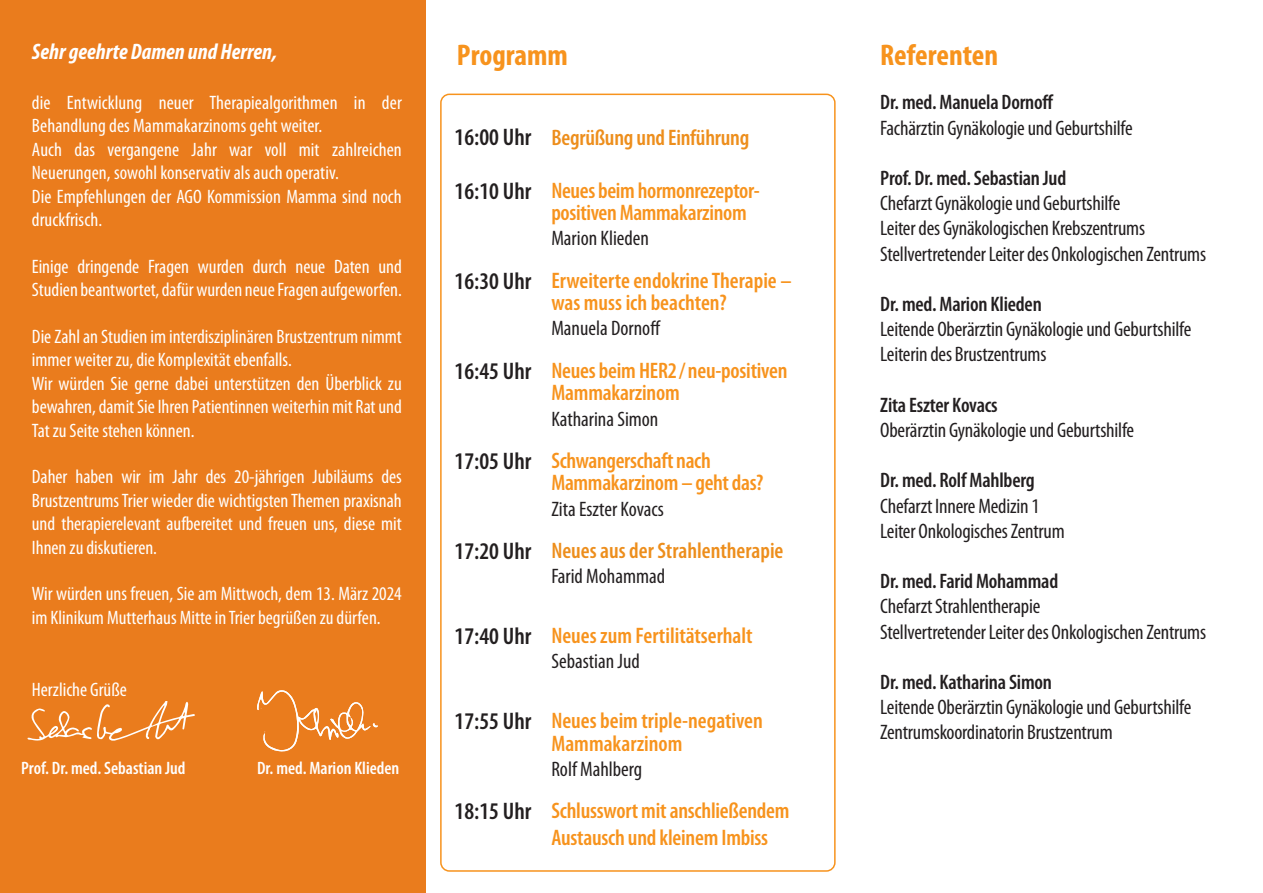
<style>
.page{position:relative;width:1263px;height:893px;background:#fff}
.page>*{position:absolute;margin:0;border:0;box-sizing:border-box;transform-origin:0 0}
.t1{font:700 condensed 30px "Myriad Pro";color:#f7931d}
.t2{font:600 condensed 22.5px/22.5px "Myriad Pro";letter-spacing:-.01em;color:#f7931d}
.t3{font:600 condensed 22.5px "Myriad Pro";letter-spacing:-.005em;color:#ed8e1c}
.t4{font:italic 700 condensed 22.5px "Myriad Pro";color:#fff}
.t5{font:condensed 21px/25.2px "Myriad Pro";letter-spacing:-.01em;color:#231f20}
.t6{font:600 condensed 21px "Myriad Pro";letter-spacing:-.01em;color:#231f20}
.t7{font:condensed 19.5px/23.4px "Myriad Pro";color:#fff}
.t8{font:600 condensed 18px "Myriad Pro";color:#fff}
.s1{font-size:24px;color:#231f20}
</style>
<div class="page">
<div style="left:0;top:0;width:425px;height:893px;background:#ea7c1d"></div>
<div style="left:440px;top:94px;width:396px;height:778px;border:2px solid #f7931d;border-radius:9px"></div>
<svg style="left:28px;top:701px;width:167px;height:40px"></svg>
<svg style="left:257px;top:690px;width:121px;height:62px"></svg>
<p class="t4" style="left:32px;top:38px;width:247px">Sehr geehrte Damen und Herren,</p>
<p class="t7" style="left:32px;top:91px;width:371px">die Entwicklung neuer Therapiealgorithmen in der Behandlung des Mammakarzinoms geht weiter.<br>Auch das vergangene Jahr war voll mit zahlreichen Neuerungen, sowohl konservativ als auch operativ.<br>Die Empfehlungen der AGO Kommission Mamma sind noch druckfrisch.</p>
<p class="t7" style="left:32px;top:254px;width:371px">Einige dringende Fragen wurden durch neue Daten und<br>Studien beantwortet, dafür wurden neue Fragen aufgeworfen.</p>
<p class="t7" style="left:32px;top:325px;width:371px">Die Zahl an Studien im interdisziplinären Brustzentrum nimmt immer weiter zu, die Komplexität ebenfalls.<br>Wir würden Sie gerne dabei unterstützen den Überblick zu bewahren, damit Sie Ihren Patientinnen weiterhin mit Rat und Tat zu Seite stehen können.</p>
<p class="t7" style="left:32px;top:465px;width:371px;text-align:justify">Daher haben wir im Jahr des 20-jährigen Jubiläums des Brustzentrums Trier wieder die wichtigsten Themen praxisnah und therapierelevant aufbereitet und freuen uns, diese mit Ihnen zu diskutieren.</p>
<p class="t7" style="left:32px;top:582px;width:371px">Wir würden uns freuen, Sie am Mittwoch, dem 13. März 2024 im Klinikum Mutterhaus Mitte in Trier begrüßen zu dürfen.</p>
<p class="t7" style="left:32px;top:677px;width:96px">Herzliche Grüße</p>
<p class="t8" style="left:21px;top:757px;width:166px">Prof. Dr. med. Sebastian Jud</p>
<p class="t8" style="left:257px;top:757px;width:144px">Dr. med. Marion Klieden</p>
<h1 class="t1" style="left:457px;top:36px;width:113px">Programm</h1>
<h1 class="t1" style="left:880px;top:36px;width:119px">Referenten</h1>
<p class="t6" style="left:880px;top:89px;width:175px">Dr. med. Manuela Dornoff</p>
<p class="t5" style="left:880px;top:115px;width:254px">Fachärztin Gynäkologie und Geburtshilfe</p>
<p class="t6" style="left:880px;top:165px;width:188px">Prof. Dr. med. Sebastian Jud</p>
<p class="t5" style="left:880px;top:190px;width:327px">Chefarzt Gynäkologie und Geburtshilfe<br>Leiter des Gynäkologischen Krebszentrums<br>Stellvertretender Leiter des Onkologischen Zentrums</p>
<p class="t6" style="left:880px;top:291px;width:163px">Dr. med. Marion Klieden</p>
<p class="t5" style="left:880px;top:316px;width:312px">Leitende Oberärztin Gynäkologie und Geburtshilfe<br>Leiterin des Brustzentrums</p>
<p class="t6" style="left:880px;top:392px;width:119px">Zita Eszter Kovacs</p>
<p class="t5" style="left:880px;top:417px;width:255px">Oberärztin Gynäkologie und Geburtshilfe</p>
<p class="t6" style="left:880px;top:467px;width:156px">Dr. med. Rolf Mahlberg</p>
<p class="t5" style="left:880px;top:493px;width:186px">Chefarzt Innere Medizin 1<br>Leiter Onkologisches Zentrum</p>
<p class="t6" style="left:880px;top:568px;width:179px">Dr. med. Farid Mohammad</p>
<p class="t5" style="left:880px;top:594px;width:327px">Chefarzt Strahlentherapie<br>Stellvertretender Leiter des Onkologischen Zentrums</p>
<p class="t6" style="left:880px;top:669px;width:173px">Dr. med. Katharina Simon</p>
<p class="t5" style="left:880px;top:694px;width:312px">Leitende Oberärztin Gynäkologie und Geburtshilfe<br>Zentrumskoordinatorin Brustzentrum</p>
<p class="t3" style="left:455px;top:123px;width:296px"><span class="s1">16:00 Uhr</span> Begrüßung und Einführung</p>
<p class="t2" style="left:551px;top:179px;width:210px;text-indent:-97px"><span class="s1">16:10 Uhr</span> Neues beim hormonrezeptor&shy;positiven Mammakarzinom</p>
<p class="t5" style="left:551px;top:226px;width:99px">Marion Klieden</p>
<p class="t2" style="left:551px;top:269px;width:242px;text-indent:-97px"><span class="s1">16:30 Uhr</span> Erweiterte endokrine Therapie – was muss ich beachten?</p>
<p class="t5" style="left:551px;top:316px;width:111px">Manuela Dornoff</p>
<p class="t2" style="left:455px;top:359px;width:334px;text-align:center"><span class="s1">16:45 Uhr</span> Neues beim HER2/neu-positiven<br>Mammakarzinom</p>
<p class="t5" style="left:551px;top:406px;width:109px">Katharina Simon</p>
<p class="t2" style="left:551px;top:449px;width:214px;text-indent:-97px"><span class="s1">17:05 Uhr</span> Schwangerschaft nach<br>Mammakarzinom – geht das?</p>
<p class="t5" style="left:551px;top:496px;width:114px">Zita Eszter Kovacs</p>
<p class="t3" style="left:455px;top:537px;width:330px"><span class="s1">17:20 Uhr</span> Neues aus der Strahlentherapie</p>
<p class="t5" style="left:551px;top:563px;width:115px">Farid Mohammad</p>
<p class="t2" style="left:455px;top:624px;width:300px"><span class="s1">17:40 Uhr</span> Neues zum Fertilitätserhalt</p>
<p class="t5" style="left:551px;top:648px;width:90px">Sebastian Jud</p>
<p class="t2" style="left:551px;top:709px;width:213px;text-indent:-97px"><span class="s1">17:55 Uhr</span> Neues beim triple-negativen<br>Mammakarzinom</p>
<p class="t5" style="left:551px;top:756px;width:92px">Rolf Mahlberg</p>
<p class="t2" style="left:551px;top:797px;width:240px;line-height:27px;text-indent:-97px"><span class="s1">18:15 Uhr</span> Schlusswort mit anschließendem<br>Austausch und kleinem Imbiss</p>
</div>
